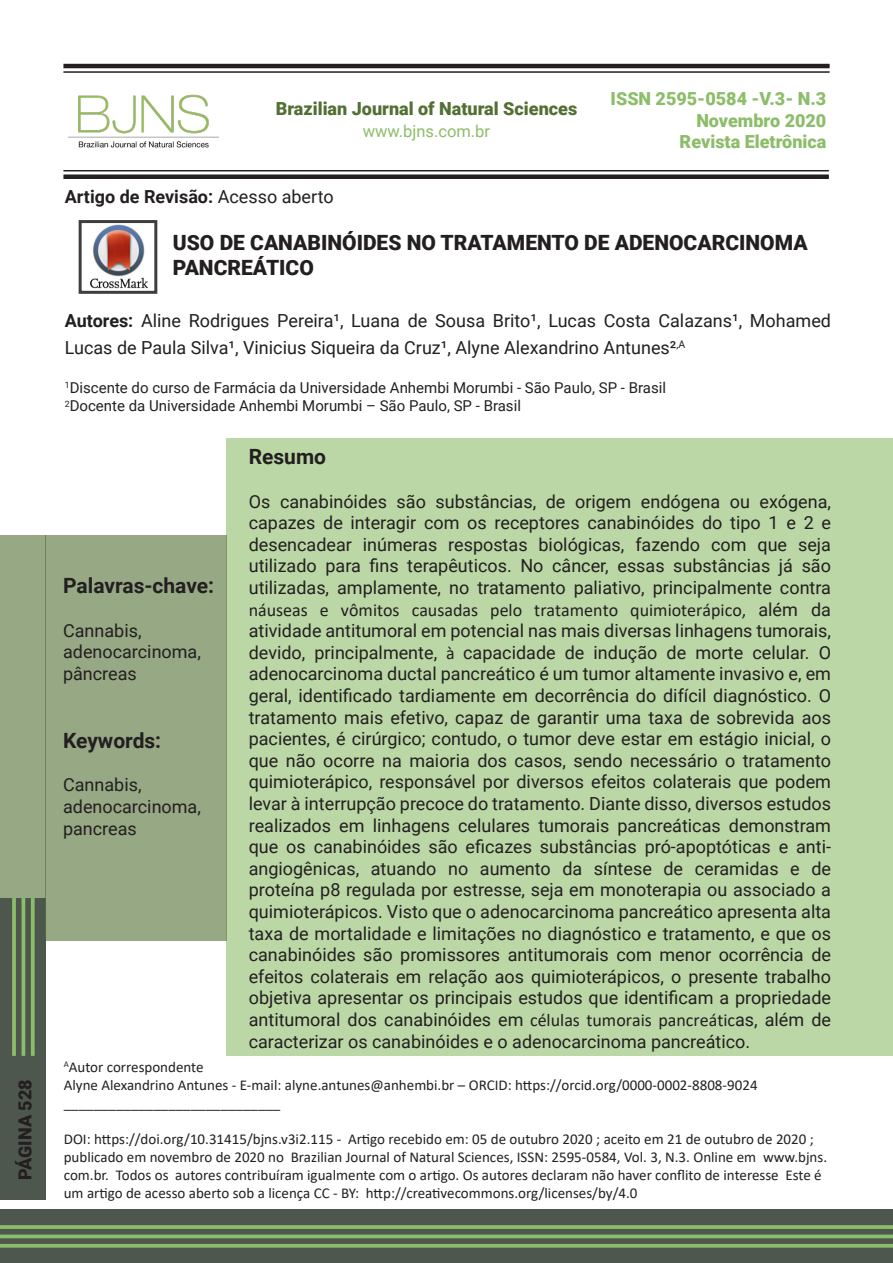
<style>
.page{position:relative;width:893px;height:1263px;background:#fff}
.page>*{position:absolute;margin:0;border:0;box-sizing:border-box;transform-origin:0 0}
.CAPITULO_ART{font:900 21px/25.2px "Roboto";color:#231f20}
.t1{font:700 21px "Roboto";color:#231f20}
.t2{font:18px/21.6px "Roboto";color:#231f20}
.t3{font:900 18px/21.6px "Roboto";color:#8cbd69;text-align:right}
.t4{font:900 18px "Roboto";color:#536f33}
.t5{font:700 18px "Roboto";color:#231f20}
.t6{font:900 18px "Roboto";color:#231f20}
.t7{font:16.5px "Roboto";color:#8cbd69}
.t8{font:15px/18px "Calibri";color:#231f20}
.t9{font:15px "Roboto";color:#231f20}
.s1{font-weight:400}
.s2{font-weight:700}
.s3{font-family:"Calibri"}
</style>
<div class="page">
<div style="left:0;top:898px;width:45px;height:301px;background:#4d574e"></div>
<hr style="left:12px;top:898px;width:4px;height:158px;background:#85b266">
<hr style="left:22px;top:898px;width:3px;height:158px;background:#8cbd69">
<svg style="left:31px;top:898px;width:4px;height:158px"></svg>
<div style="left:0;top:1210px;width:893px;height:53px;background:#4d574e"></div>
<svg style="left:0;top:1225px;width:893px;height:4px;background:#88b667"></svg>
<svg style="left:0;top:1234px;width:893px;height:4px;background:#83ae65"></svg>
<svg style="left:0;top:1244px;width:893px;height:4px;background:#86b466"></svg>
<hr style="left:63px;top:71px;width:767px;height:2px;background:#231f20">
<hr style="left:63px;top:64px;width:767px;height:4px;background:#231f20">
<hr style="left:63px;top:170px;width:766px;height:1px;background:#231f20">
<div style="left:63px;top:174px;width:766px;height:5px;background:#231f20"></div>
<img style="left:69px;top:95px;width:150px;height:53px">
<div style="left:227px;top:438px;width:666px;height:618px;background:#bad7a5"></div>
<img style="left:90px;top:225px;width:59px;height:64px">
<div style="left:79px;top:220px;width:78px;height:74px;border:3px solid #3e3e3f"></div>
<div style="left:0;top:535px;width:45px;height:363px;background:#97a884"></div>
<div style="left:45px;top:535px;width:182px;height:405px;background:#97a884"></div>
<p class="t6" style="left:13px;top:1180px;width:102px;rotate:-90deg">PÁGINA 528</p>
<p class="t4" style="left:276px;top:96px;width:303px">Brazilian Journal of Natural Sciences</p>
<p class="t7" style="left:363px;top:119px;width:129px">www.bjns.com.br</p>
<p class="t3" style="left:611px;top:87px;width:217px">ISSN 2595-0584 -V.3- N.3<br>Novembro 2020<br>Revista Eletrônica</p>
<p class="t5" style="left:65px;top:184px;width:270px">Artigo de Revisão: <span class="s1">Acesso aberto</span></p>
<p class="CAPITULO_ART" style="left:173px;top:229px;width:636px">USO DE CANABINÓIDES NO TRATAMENTO DE ADENOCARCINOMA<br>PANCREÁTICO</p>
<p class="t2" style="left:65px;top:306px;width:768px;line-height:27px"><span class="s2">Autores:</span> Aline Rodrigues Pereira¹, Luana de Sousa Brito¹, Lucas Costa Calazans¹, Mohamed<br>Lucas de Paula Silva¹, Vinicius Siqueira da Cruz¹, Alyne Alexandrino Antunes²<sup>,A</sup></p>
<p class="t9" style="left:65px;top:378px;width:603px"><sup>1</sup>Discente do curso de Farmácia da Universidade Anhembi Morumbi - São Paulo, SP - Brasil</p>
<p class="t9" style="left:65px;top:396px;width:458px"><sup>2</sup>Docente da Universidade Anhembi Morumbi – São Paulo, SP - Brasil</p>
<p class="t1" style="left:249px;top:442px;width:79px">Resumo</p>
<p class="t2" style="left:249px;top:490px;width:584px;text-align:justify">Os canabinóides são substâncias, de origem endógena ou exógena, capazes de interagir com os receptores canabinóides do tipo 1 e 2 e desencadear inúmeras respostas biológicas, fazendo com que seja utilizado para fins terapêuticos. No câncer, essas substâncias já são utilizadas, amplamente, no tratamento paliativo, principalmente contra <span class="s3">náuseas e vômitos causadas pelo tratamento quimioterápico,</span> além da atividade antitumoral em potencial nas mais diversas linhagens tumorais, devido, principalmente, <span class="s3">à</span> capacidade de indução de morte celular. O adenocarcinoma ductal pancreático é um tumor altamente invasivo e, em geral, identificado tardiamente em decorrência do difícil diagnóstico. O tratamento mais efetivo, capaz de garantir uma taxa de sobrevida aos pacientes, é cirúrgico; contudo, o tumor deve estar em estágio inicial, o que não ocorre na maioria dos casos, sendo necessário o tratamento quimioterápico, responsável por diversos efeitos colaterais que podem levar à interrupção precoce do tratamento. Diante disso, diversos estudos realizados em linhagens celulares tumorais pancreáticas demonstram que os canabinóides são eficazes substâncias pró-apoptóticas e anti&shy;angiogênicas, atuando no aumento da síntese de ceramidas e de proteína p8 regulada por estresse, seja em monoterapia ou associado a quimioterápicos. Visto que o adenocarcinoma pancreático apresenta alta taxa de mortalidade e limitações no diagnóstico e tratamento, e que os canabinóides são promissores antitumorais com menor ocorrência de efeitos colaterais em relação aos quimioterápicos, o presente trabalho objetiva apresentar os principais estudos que identificam a propriedade antitumoral dos canabinóides em <span class="s3">células tumorais pancreátic</span>as, além de caracterizar os canabinóides e o adenocarcinoma pancreático.</p>
<p class="t8" style="left:64px;top:1058px;width:141px"><sup>A</sup>Autor correspondente</p>
<p class="t8" style="left:64px;top:1076px;width:695px">Alyne Alexandrino Antunes - E-mail: alyne.antunes@anhembi.br – ORCID: https://orcid.org/0000-0002-8808-9024</p>
<p class="t8" style="left:64px;top:1094px;width:218px">_____________________________</p>
<p class="t8" style="left:64px;top:1130px;width:765px">DOI: https://doi.org/10.31415/bjns.v3i2.115 - Artigo recebido em: 05 de outubro 2020 ; aceito em 21 de outubro de 2020 ; publicado em novembro de 2020 no Brazilian Journal of Natural Sciences, ISSN: 2595-0584, Vol. 3, N.3. Online em www.bjns. com.br. Todos os autores contribuíram igualmente com o artigo. Os autores declaram não haver conflito de interesse Este é um artigo de acesso aberto sob a licença CC - BY: http://creativecommons.org/licenses/by/4.0</p>
<p class="t1" style="left:63px;top:571px;width:153px">Palavras-chave:</p>
<p class="t2" style="left:63px;top:619px;width:80px">Cannabis,</p>
<p class="t2" style="left:63px;top:640px;width:139px">adenocarcinoma,</p>
<p class="t2" style="left:63px;top:662px;width:75px">pâncreas</p>
<p class="t1" style="left:63px;top:726px;width:100px">Keywords:</p>
<p class="t2" style="left:63px;top:773px;width:80px">Cannabis,</p>
<p class="t2" style="left:63px;top:795px;width:139px">adenocarcinoma,</p>
<p class="t2" style="left:63px;top:817px;width:75px">pancreas</p>
</div>
